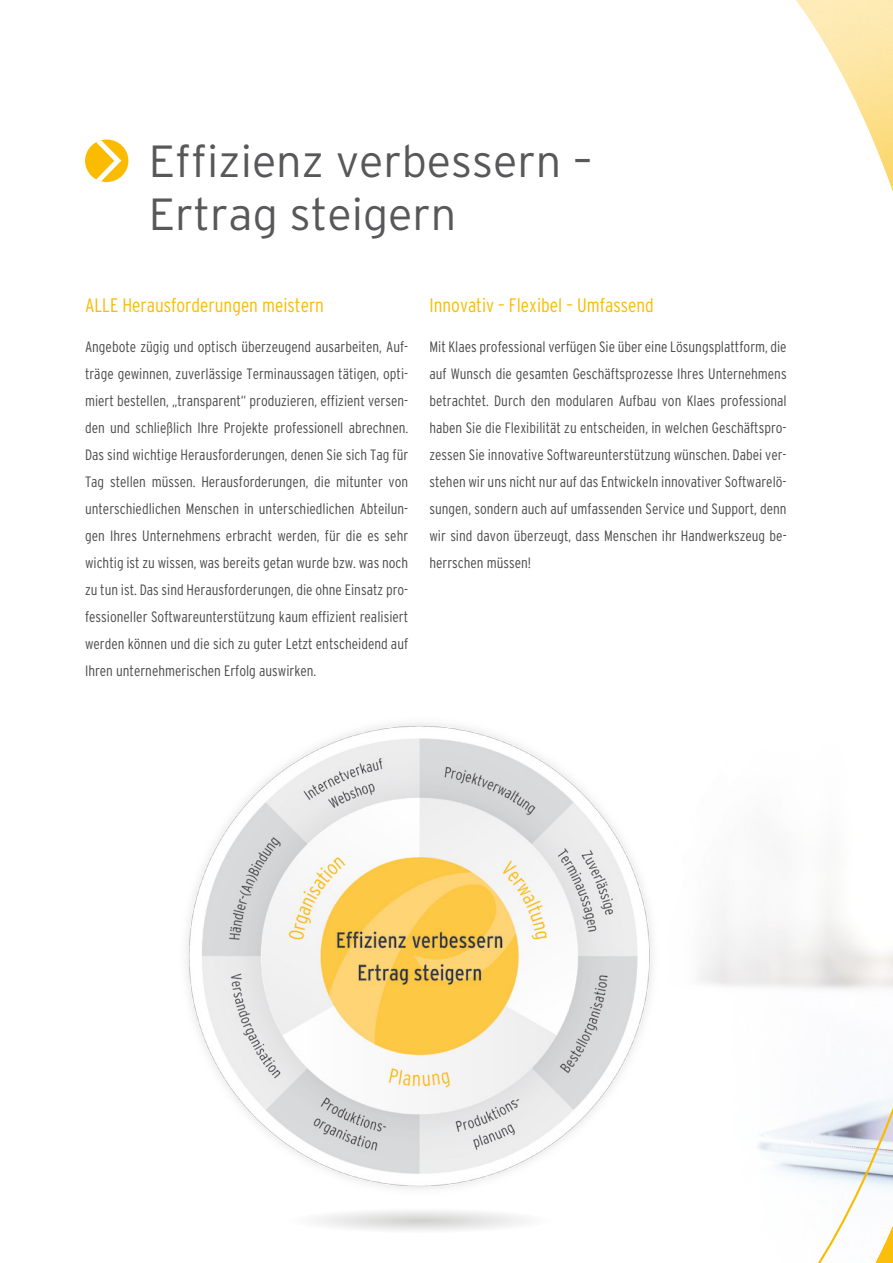
<style>
.page{position:relative;width:893px;height:1263px;background:#fff}
.page>*{position:absolute;margin:0;border:0;box-sizing:border-box;transform-origin:0 0}
.t1{font:300 45px/52.5px "Interstate";color:#58585a}
.t2{font:300 condensed 19.5px "Interstate";color:#fabb00}
.t3{font:300 condensed 15px/27px "Interstate";color:#4b4b4d;text-align:justify}
</style>
<div class="page">
<svg style="left:810px;top:0;width:83px;height:1263px"></svg>
<div style="left:85px;top:139px;width:43px;height:43px;background:#fabb00;border-radius:50%"></div>
<svg style="left:96px;top:140px;width:25px;height:41px"></svg>
<img style="left:186px;top:723px;width:470px;height:508px">
<h1 class="t1" style="left:149px;top:135px;width:445px">Effizienz verbessern –<br>Ertrag steigern</h1>
<h2 class="t2" style="left:85px;top:294px;width:240px">ALLE Herausforderungen meistern</h2>
<p class="t3" style="left:85px;top:333px;width:325px">Angebote zügig und optisch überzeugend ausarbeiten, Auf&shy;träge gewinnen, zuverlässige Terminaussagen tätigen, opti&shy;miert bestellen, „transparent“ produzieren, effizient versen&shy;den und schließlich Ihre Projekte professionell abrechnen.<br>Das sind wichtige Herausforderungen, denen Sie sich Tag für Tag stellen müssen. Herausforderungen, die mitunter von unterschiedlichen Menschen in unterschiedlichen Abteilun&shy;gen Ihres Unternehmens erbracht werden, für die es sehr wichtig ist zu wissen, was bereits getan wurde bzw. was noch zu tun ist. Das sind Herausforderungen, die ohne Einsatz pro&shy;fessioneller Softwareunterstützung kaum effizient realisiert werden können und die sich zu guter Letzt entscheidend auf Ihren unternehmerischen Erfolg auswirken.</p>
<h2 class="t2" style="left:429px;top:294px;width:226px">Innovativ – Flexibel – Umfassend</h2>
<p class="t3" style="left:429px;top:333px;width:359px">Mit Klaes professional verfügen Sie über eine Lösungsplattform, die auf Wunsch die gesamten Geschäftsprozesse Ihres Unternehmens betrachtet. Durch den modularen Aufbau von Klaes professional haben Sie die Flexibilität zu entscheiden, in welchen Geschäftspro&shy;zessen Sie innovative Softwareunterstützung wünschen. Dabei ver&shy;stehen wir uns nicht nur auf das Entwickeln innovativer Softwarelö&shy;sungen, sondern auch auf umfassenden Service und Support, denn wir sind davon überzeugt, dass Menschen ihr Handwerkszeug be&shy;herrschen müssen!</p>
</div>
